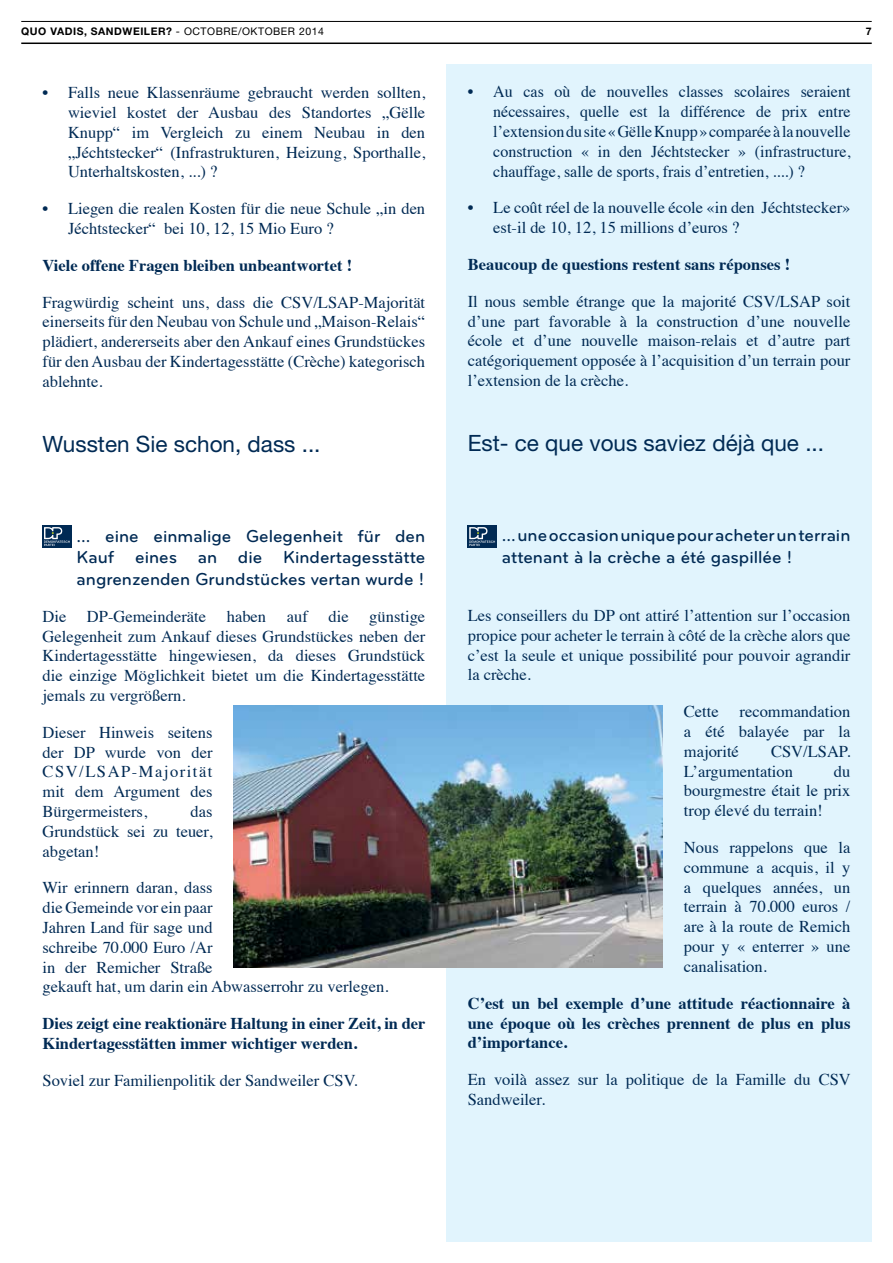
<style>
.page{position:relative;width:893px;height:1263px;background:#fff}
.page>*{position:absolute;margin:0;border:0;box-sizing:border-box;transform-origin:0 0}
.t1{font:22.5px "Helvetica Neue LT Std";color:#002a54}
.t2{font:500 18px/21.6px "Bryant Pro";color:#002a54;text-align:justify}
.t3{font:16.5px/19.8px "Times";color:#002a54;text-align:justify}
.t4{font:700 16.5px/19.8px "Times";color:#002a54}
.t5{font:700 10.5px "Helvetica Neue LT Std";letter-spacing:.05em;color:#000}
.s1{font-weight:400}
</style>
<div class="page">
<hr style="left:21px;top:43px;width:851px;height:1px;background:#000">
<hr style="left:21px;top:21px;width:851px;height:1px;background:#000">
<div style="left:446px;top:64px;width:426px;height:1178px;background:#e1f4fd"></div>
<img style="left:234px;top:705px;width:429px;height:263px">
<svg style="left:43px;top:526px;width:28px;height:21px"></svg>
<svg style="left:468px;top:526px;width:29px;height:21px"></svg>
<p class="t5" style="left:21px;top:25px;width:304px">QUO VADIS, SANDWEILER? <span class="s1">- OCTOBRE/OKTOBER 2014</span></p>
<p class="t5" style="left:866px;top:25px;width:7px">7</p>
<p class="t3" style="left:68px;top:81px;width:359px;text-indent:-25px">• Falls neue Klassenräume gebraucht werden sollten, wieviel kostet der Ausbau des Standortes „Gëlle Knupp“ im Vergleich zu einem Neubau in den „Jéchtstecker“ (Infrastrukturen, Heizung, Sporthalle, Unterhaltskosten, ...) ?</p>
<p class="t3" style="left:68px;top:197px;width:359px;text-indent:-25px">• Liegen die realen Kosten für die neue Schule „in den<br>Jéchtstecker“ bei 10, 12, 15 Mio Euro ?</p>
<p class="t4" style="left:43px;top:254px;width:311px">Viele offene Fragen bleiben unbeantwortet !</p>
<p class="t3" style="left:43px;top:291px;width:384px">Fragwürdig scheint uns, dass die CSV/LSAP-Majorität einerseits für den Neubau von Schule und „Maison-Relais“ plädiert, andererseits aber den Ankauf eines Grundstückes für den Ausbau der Kindertagesstätte (Crèche) kategorisch ablehnte.</p>
<h1 class="t1" style="left:43px;top:431px;width:280px">Wussten Sie schon, dass ...</h1>
<p class="t2" style="left:77px;top:525px;width:350px">... eine einmalige Gelegenheit für den Kauf eines an die Kindertagesstätte angrenzenden Grundstückes vertan wurde !</p>
<p class="t3" style="left:43px;top:605px;width:25px">Die</p>
<p class="t3" style="left:87px;top:605px;width:121px">DP-Gemeinderäte</p>
<p class="t3" style="left:227px;top:605px;width:41px">haben</p>
<p class="t3" style="left:287px;top:605px;width:23px">auf</p>
<p class="t3" style="left:328px;top:605px;width:22px">die</p>
<p class="t3" style="left:43px;top:605px;width:384px;text-indent:327px">günstige Gelegenheit zum Ankauf dieses Grundstückes neben der Kindertagesstätte hingewiesen, da dieses Grundstück die einzige Möglichkeit bietet um die Kindertagesstätte jemals zu vergrößern.</p>
<p class="t3" style="left:43px;top:721px;width:172px">Dieser Hinweis seitens der DP wurde von der CSV/LSAP-Majorität mit dem Argument des Bürgermeisters,</p>
<p class="t3" style="left:43px;top:800px;width:172px;text-indent:148px">das Grundstück sei zu teuer, abgetan!</p>
<p class="t3" style="left:43px;top:876px;width:347px;text-align:left">Wir erinnern daran, dass<br>die Gemeinde vor ein paar<br>Jahren Land für sage und<br>schreibe 70.000 Euro /Ar<br>in der Remicher Straße<br>gekauft hat, um darin ein Abwasserrohr zu verlegen.</p>
<p class="t4" style="left:43px;top:1012px;width:384px">Dies zeigt eine reaktionäre Haltung in einer Zeit, in der<br>Kindertagesstätten immer wichtiger werden.</p>
<p class="t3" style="left:43px;top:1069px;width:316px">Soviel zur Familienpolitik der Sandweiler CSV.</p>
<p class="t3" style="left:493px;top:81px;width:359px;text-indent:-25px">• Au cas où de nouvelles classes scolaires seraient nécessaires, quelle est la différence de prix entre l’extension du site « Gëlle Knupp » comparée à la nouvelle construction « in den Jéchtstecker » (infrastructure, chauffage, salle de sports, frais d’entretien, ....) ?</p>
<p class="t3" style="left:493px;top:197px;width:359px;text-indent:-25px">• Le coût réel de la nouvelle école «in den Jéchtstecker» est-il de 10, 12, 15 millions d’euros ?</p>
<p class="t4" style="left:468px;top:253px;width:324px">Beaucoup de questions restent sans réponses !</p>
<p class="t3" style="left:468px;top:290px;width:384px">Il nous semble étrange que la majorité CSV/LSAP soit d’une part favorable à la construction d’une nouvelle école et d’une nouvelle maison-relais et d’autre part catégoriquement opposée à l’acquisition d’un terrain pour l’extension de la crèche.</p>
<h1 class="t1" style="left:468px;top:430px;width:358px">Est- ce que vous saviez déjà que ...</h1>
<p class="t2" style="left:502px;top:524px;width:350px">... une occasion unique pour acheter un terrain attenant à la crèche a été gaspillée !</p>
<p class="t3" style="left:468px;top:604px;width:384px">Les conseillers du DP ont attiré l’attention sur l’occasion propice pour acheter le terrain à côté de la crèche alors que c’est la seule et unique possibilité pour pouvoir agrandir la crèche.</p>
<p class="t3" style="left:684px;top:700px;width:36px">Cette</p>
<p class="t3" style="left:684px;top:700px;width:168px;text-indent:56px">recommandation a été balayée par la majorité</p>
<p class="t3" style="left:684px;top:740px;width:168px;text-indent:87px">CSV/LSAP.<br>L’argumentation</p>
<p class="t3" style="left:684px;top:760px;width:168px;text-indent:150px">du bourgmestre était le prix trop élevé du terrain!</p>
<p class="t3" style="left:684px;top:836px;width:168px">Nous rappelons que la commune a acquis, il y a quelques années, un terrain à 70.000 euros / are à la route de Remich pour y « enterrer » une canalisation.</p>
<p class="t4" style="left:468px;top:991px;width:384px;text-align:justify">C’est un bel exemple d’une attitude réactionnaire à une époque où les crèches prennent de plus en plus d’importance.</p>
<p class="t3" style="left:468px;top:1068px;width:384px">En voilà assez sur la politique de la Famille du CSV<br>Sandweiler.</p>
</div>
